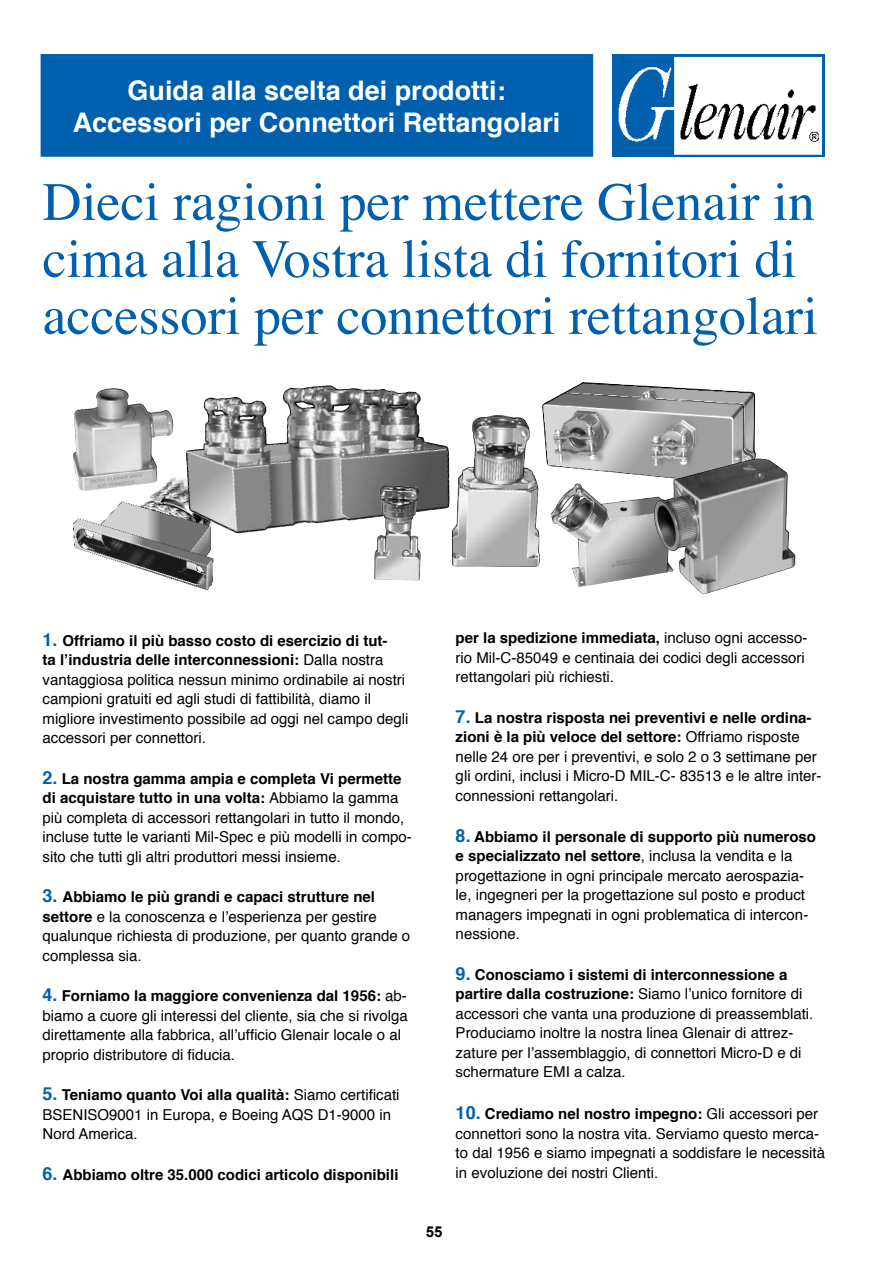
<style>
.page{position:relative;width:893px;height:1263px;background:#fff}
.page>*{position:absolute;margin:0;border:0;box-sizing:border-box;transform-origin:0 0}
.t1{font:54px/57px "Times";color:#0060ad}
.t2{font:700 27px/32.4px "Helvetica";color:#fff;text-align:center}
.t3{font:15px/19.5px "Helvetica";color:#000}
.t4{font:700 15px "Helvetica";color:#000}
.t5{font:700 15px "Arial";color:#000}
.s1{font-weight:700;font-size:18px;color:#0060ad}
.s2{font-weight:700}
.s3{font-size:18px;color:#0060ad}
</style>
<div class="page">
<div style="left:41px;top:55px;width:551px;height:101px;background:#0060ad"></div>
<div style="left:41px;top:54px;width:552px;height:103px;border:2px solid #0060ad"></div>
<img style="left:612px;top:54px;width:212px;height:102px">
<img style="left:681px;top:85px;width:138px;height:58px">
<img style="left:73px;top:477px;width:141px;height:113px">
<img style="left:186px;top:385px;width:264px;height:149px">
<img style="left:452px;top:415px;width:88px;height:152px">
<img style="left:374px;top:485px;width:47px;height:95px">
<img style="left:572px;top:484px;width:82px;height:103px">
<img style="left:73px;top:388px;width:100px;height:103px">
<img style="left:542px;top:382px;width:214px;height:102px">
<img style="left:654px;top:458px;width:141px;height:136px">
<h2 class="t2" style="left:73px;top:73px;width:489px">Guida alla scelta dei prodotti:<br>Accessori per Connettori Rettangolari</h2>
<h1 class="t1" style="left:43px;top:169px;width:777px">Dieci ragioni per mettere Glenair in cima alla Vostra lista di fornitori di accessori per connettori rettangolari</h1>
<p class="t3" style="left:43px;top:630px;width:367px"><span class="s1">1.</span> <span class="s2">Offriamo il più basso costo di esercizio di tut-<br>ta l’industria delle interconnessioni:</span> Dalla nostra vantaggiosa politica nessun minimo ordinabile ai nostri campioni gratuiti ed agli studi di fattibilità, diamo il migliore investimento possibile ad oggi nel campo degli accessori per connettori.</p>
<p class="t3" style="left:43px;top:768px;width:371px"><span class="s1">2.</span> <span class="s2">La nostra gamma ampia e completa Vi permette di acquistare tutto in una volta:</span> Abbiamo la gamma più completa di accessori rettangolari in tutto il mondo, incluse tutte le varianti Mil-Spec e più modelli in compo&shy;sito che tutti gli altri produttori messi insieme.</p>
<p class="t3" style="left:43px;top:887px;width:369px"><span class="s1">3.</span> <span class="s2">Abbiamo le più grandi e capaci strutture nel settore</span> e la conoscenza e l’esperienza per gestire qualunque richiesta di produzione, per quanto grande o complessa sia.</p>
<p class="t3" style="left:43px;top:986px;width:367px"><span class="s1">4.</span> <span class="s2">Forniamo la maggiore convenienza dal 1956:</span> ab&shy;biamo a cuore gli interessi del cliente, sia che si rivolga direttamente alla fabbrica, all’ufficio Glenair locale o al proprio distributore di fiducia.</p>
<p class="t3" style="left:43px;top:1085px;width:359px"><span class="s1">5.</span> <span class="s2">Teniamo quanto Voi alla qualità:</span> Siamo certificati<br>BSENISO9001 in Europa, e Boeing AQS D1-9000 in<br>Nord America.</p>
<p class="t4" style="left:43px;top:1161px;width:357px"><span class="s3">6.</span> Abbiamo oltre 35.000 codici articolo disponibili</p>
<p class="t3" style="left:456px;top:628px;width:353px"><span class="s2">per la spedizione immediata,</span> incluso ogni accesso&shy;rio Mil-C-85049 e centinaia dei codici degli accessori rettangolari più richiesti.</p>
<p class="t3" style="left:456px;top:707px;width:367px"><span class="s1">7.</span> <span class="s2">La nostra risposta nei preventivi e nelle ordina&shy;zioni è la più veloce del settore:</span> Offriamo risposte nelle 24 ore per i preventivi, e solo 2 o 3 settimane per gli ordini, inclusi i Micro-D MIL-C- 83513 e le altre inter&shy;connessioni rettangolari.</p>
<p class="t3" style="left:456px;top:826px;width:362px"><span class="s1">8.</span> <span class="s2">Abbiamo il personale di supporto più numeroso e specializzato nel settore</span>, inclusa la vendita e la progettazione in ogni principale mercato aerospazia&shy;le, ingegneri per la progettazione sul posto e product managers impegnati in ogni problematica di intercon&shy;nessione.</p>
<p class="t3" style="left:456px;top:964px;width:359px"><span class="s1">9.</span> <span class="s2">Conosciamo i sistemi di interconnessione a partire dalla costruzione:</span> Siamo l’unico fornitore di accessori che vanta una produzione di preassemblati.<br>Produciamo inoltre la nostra linea Glenair di attrez&shy;zature per l’assemblaggio, di connettori Micro-D e di schermature EMI a calza.</p>
<p class="t3" style="left:456px;top:1103px;width:371px"><span class="s1">10.</span> <span class="s2">Crediamo nel nostro impegno:</span> Gli accessori per connettori sono la nostra vita. Serviamo questo merca&shy;to dal 1956 e siamo impegnati a soddisfare le necessità in evoluzione dei nostri Clienti.</p>
<p class="t5" style="left:426px;top:1223px;width:18px">55</p>
</div>
